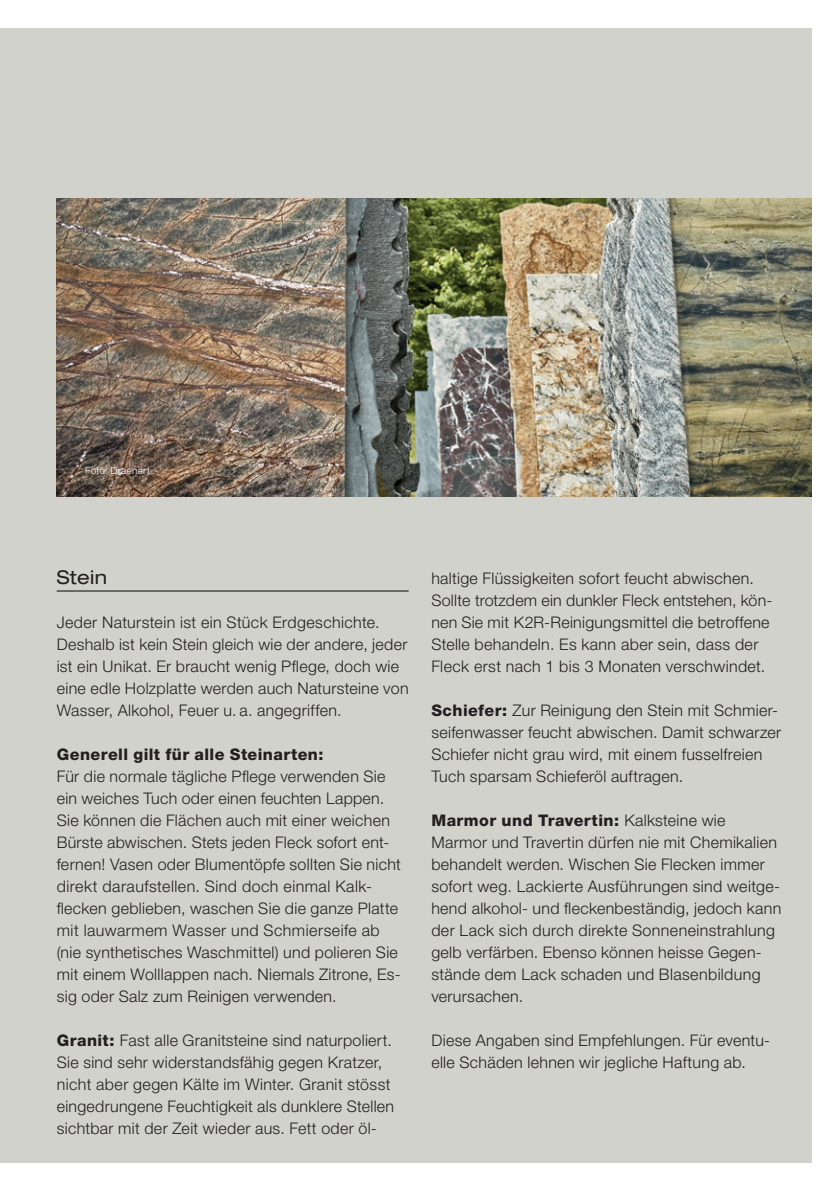
<style>
.page{position:relative;width:840px;height:1191px;background:#fff}
.page>*{position:absolute;margin:0;border:0;box-sizing:border-box;transform-origin:0 0}
.t1{font:expanded 19px "Helvetica Neue LT Std";letter-spacing:.02em;color:#231f20}
.t2{font:300 16px/22px "Helvetica Neue LT Std";letter-spacing:.02em;color:#231f20}
.t3{font:800 16px "Helvetica Neue LT Std";letter-spacing:.025em;color:#231f20}
.t4{font:300 10px "Helvetica Neue LT Std";letter-spacing:.025em;color:#fff}
.s1{font-weight:800}
</style>
<div class="page">
<div style="left:0;top:28px;width:811px;height:1134px;background:#d1d2cc"></div>
<hr style="left:57px;top:590px;width:351px;height:1px;background:#3e3e3f">
<img style="left:57px;top:198px;width:754px;height:298px">
<p class="t4" style="left:85px;top:467px;width:66px">Foto: Draenert</p>
<p class="t1" style="left:57px;top:570px;width:52px">Stein</p>
<p class="t2" style="left:57px;top:613px;width:353px">Jeder Naturstein ist ein Stück Erdgeschichte.<br>Deshalb ist kein Stein gleich wie der andere, jeder ist ein Unikat. Er braucht wenig Pflege, doch wie eine edle Holzplatte werden auch Natur steine von Wasser, Alkohol, Feuer u. a. angegriffen.</p>
<p class="t3" style="left:57px;top:748px;width:268px">Generell gilt für alle Steinarten:</p>
<p class="t2" style="left:57px;top:767px;width:345px">Für die normale tägliche Pflege verwenden Sie ein weiches Tuch oder einen feuchten Lappen.<br>Sie können die Flächen auch mit einer weichen Bürste abwischen. Stets jeden Fleck sofort ent&shy;fernen! Vasen oder Blumentöpfe sollten Sie nicht direkt daraufstellen. Sind doch einmal Kalk&shy;flecken geblieben, waschen Sie die ganze Platte mit lauwarmem Wasser und Schmierseife ab (nie synthetisches Waschmittel) und polieren Sie mit einem Wolllappen nach. Niemals Zitrone, Es&shy;sig oder Salz zum Reinigen verwenden.</p>
<p class="t2" style="left:57px;top:1031px;width:339px"><span class="s1">Granit:</span> Fast alle Granitsteine sind naturpoliert.<br>Sie sind sehr widerstandsfähig gegen Kratzer, nicht aber gegen Kälte im Winter. Granit stösst eingedrungene Feuchtigkeit als dunklere Stellen sichtbar mit der Zeit wieder aus. Fett oder öl-</p>
<p class="t2" style="left:431px;top:569px;width:342px">haltige Flüssigkeiten sofort feucht abwischen.<br>Sollte trotzdem ein dunkler Fleck entstehen, kön&shy;nen Sie mit K2R-Reinigungsmittel die betroffene Stelle behandeln. Es kann aber sein, dass der Fleck erst nach 1 bis 3 Monaten verschwindet.</p>
<p class="t2" style="left:431px;top:701px;width:351px"><span class="s1">Schiefer:</span> Zur Reinigung den Stein mit Schmier&shy;seifenwasser feucht abwischen. Damit schwarzer Schiefer nicht grau wird, mit einem fusselfreien Tuch sparsam Schieferöl auftragen.</p>
<p class="t2" style="left:431px;top:811px;width:351px"><span class="s1">Marmor und Travertin:</span> Kalksteine wie Marmor und Travertin dürfen nie mit Chemikalien behandelt werden. Wischen Sie Flecken immer sofort weg. Lackierte Ausführungen sind weitge&shy;hend alkohol- und fleckenbeständig, jedoch kann der Lack sich durch direkte Sonneneinstrahlung gelb verfärben. Ebenso können heisse Gegen&shy;stände dem Lack schaden und Blasenbildung verursachen.</p>
<p class="t2" style="left:431px;top:1031px;width:340px">Diese Angaben sind Empfehlungen. Für eventu&shy;elle Schäden lehnen wir jegliche Haftung ab.</p>
</div>
